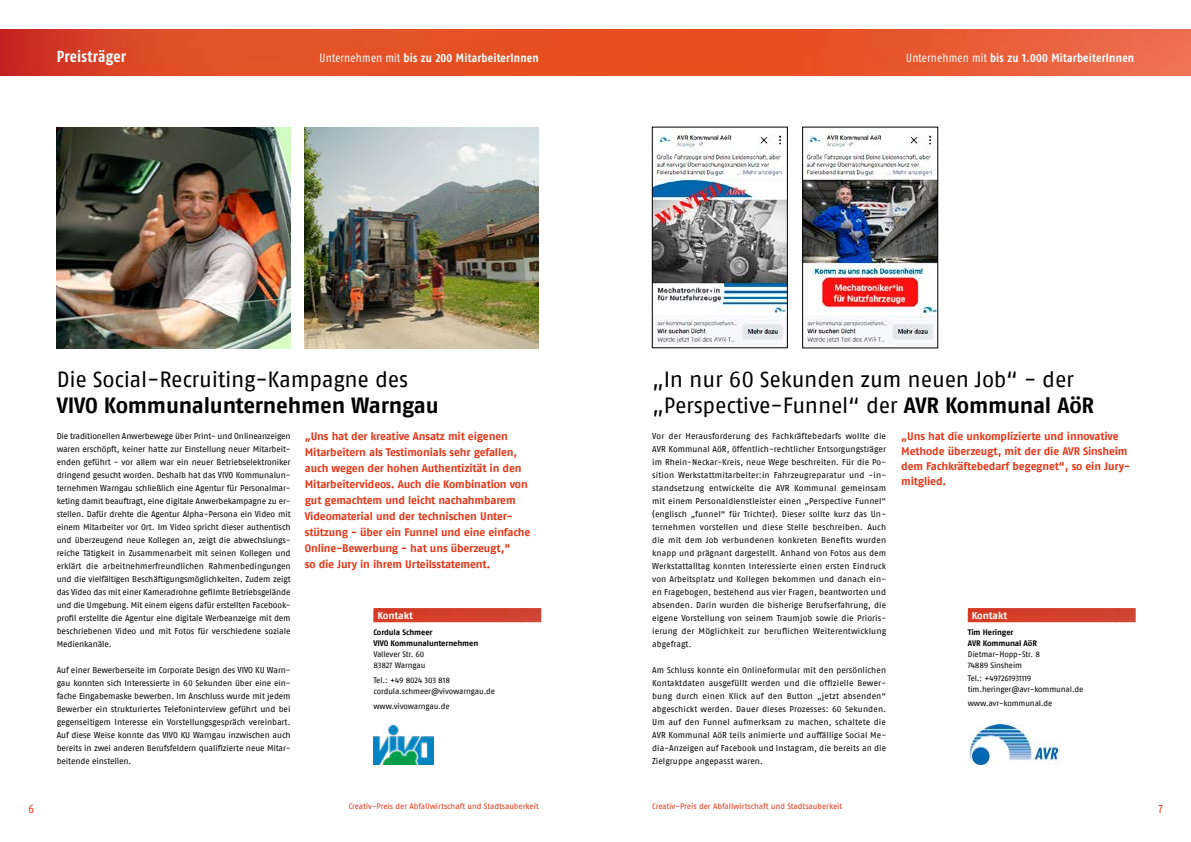
<style>
.page{position:relative;width:1191px;height:842px;background:#fff}
.page>*{position:absolute;margin:0;border:0;box-sizing:border-box;transform-origin:0 0}
.t1{font:22px/26px "Fago No Regular Tf";letter-spacing:-.01em;color:#000}
.t2{font:700 22px "Fago No";letter-spacing:-.01em;color:#000}
.t3{font:700 16px "Fago Co Lf";letter-spacing:.015em;color:#fff}
.t4{font:700 12px "Fago Co Lf";letter-spacing:.02em;color:#fff}
.t5{font:12px "Fago Co Lf";color:#e43617}
.t6{font:11px/16px "Fago No Bold Tf";letter-spacing:-.01em;color:#e43617}
.t7{font:700 10px "Fago No";letter-spacing:-.005em;color:#fff}
.t8{font:8.5px/13px "Fago No Regular LF";letter-spacing:-.005em;color:#000;text-align:justify}
.t9{font:8px/11px "Fago No Regular LF";letter-spacing:-.015em;color:#000}
.t10{font:8px "Fago No Regular Tf";color:#e43617}
.t11{font:700 8px/11px "Fago No";letter-spacing:-.01em;color:#000}
.s1{font-weight:400}
.s2{font-family:"Fago No";font-weight:700}
</style>
<div class="page">
<img style="left:0;top:30px;width:899px;height:45px">
<img style="left:899px;top:30px;width:292px;height:45px">
<img style="left:305px;top:127px;width:234px;height:221px">
<img style="left:57px;top:127px;width:234px;height:221px">
<img style="left:373px;top:725px;width:60px;height:39px">
<img style="left:804px;top:129px;width:132px;height:214px">
<div style="left:802px;top:127px;width:136px;height:221px;border:1px solid #000"></div>
<img style="left:654px;top:129px;width:131px;height:214px">
<div style="left:652px;top:127px;width:135px;height:221px;border:1px solid #000"></div>
<img style="left:968px;top:725px;width:91px;height:39px">
<img style="left:523px;top:608px;width:18px;height:14px">
<img style="left:373px;top:608px;width:150px;height:14px">
<img style="left:1117px;top:608px;width:18px;height:14px">
<img style="left:967px;top:608px;width:150px;height:14px">
<h2 class="t3" style="left:57px;top:47px;width:71px">Preisträger</h2>
<h3 class="t4" style="left:320px;top:51px;width:221px"><span class="s1">Unternehmen mit</span> bis zu 200 MitarbeiterInnen</h3>
<h3 class="t4" style="left:906px;top:51px;width:230px"><span class="s1">Unternehmen mit</span> bis zu 1.000 MitarbeiterInnen</h3>
<h1 class="t1" style="left:57px;top:366px;width:353px">Die Social-Recruiting-Kampagne des</h1>
<h1 class="t2" style="left:57px;top:392px;width:383px">VIVO Kommunalunternehmen Warngau</h1>
<p class="t8" style="left:57px;top:429px;width:235px">Die traditionellen Anwerbewege über Print- und Onlineanzeigen waren erschöpft, keiner hatte zur Einstellung neuer Mitarbeit&shy;enden geführt - vor allem war ein neuer Betriebselektroniker dringend gesucht worden. Deshalb hat das VIVO Kommunalun&shy;ternehmen Warngau schließlich eine Agentur für Personalmar&shy;keting damit beauftragt, eine digitale Anwerbekampagne zu er&shy;stellen. Dafür drehte die Agentur Alpha-Persona ein Video mit einem Mitarbeiter vor Ort. Im Video spricht dieser authentisch und überzeugend neue Kollegen an, zeigt die abwechslungs&shy;reiche Tätigkeit in Zusammenarbeit mit seinen Kollegen und erklärt die arbeitnehmerfreundlichen Rahmenbedingungen und die vielfältigen Beschäftigungsmöglichkeiten. Zudem zeigt das Video das mit einer Kameradrohne gefilmte Betriebsgelände und die Umgebung. Mit einem eigens dafür erstellten Facebook&shy;profil erstellte die Agentur eine digitale Werbeanzeige mit dem beschriebenen Video und mit Fotos für verschiedene soziale Medienkanäle.</p>
<p class="t8" style="left:57px;top:663px;width:235px">Auf einer Bewerberseite im Corporate Design des VIVO KU Warn&shy;gau konnten sich Interessierte in 60 Sekunden über eine ein&shy;fache Eingabemaske bewerben. Im Anschluss wurde mit jedem Bewerber ein strukturiertes Telefoninterview geführt und bei gegenseitigem Interesse ein Vorstellungsgespräch vereinbart.<br>Auf diese Weise konnte das VIVO KU Warngau inzwischen auch bereits in zwei anderen Berufsfeldern qualifizierte neue Mitar&shy;beitende einstellen.</p>
<h1 class="t1" style="left:652px;top:366px;width:443px">„In nur 60 Sekunden zum neuen Job“ - der „Perspective-Funnel“ der <span class="s2">AVR Kommunal AöR</span></h1>
<p class="t8" style="left:652px;top:429px;width:235px">Vor der Herausforderung des Fachkräftebedarfs wollte die AVR Kommunal AöR, öffentlich-rechtlicher Entsorgungsträger im Rhein-Neckar-Kreis, neue Wege beschreiten. Für die Po&shy;sition Werkstattmitarbeiter:in Fahrzeugreparatur und -in&shy;standsetzung entwickelte die AVR Kommunal gemeinsam mit einem Personaldienstleister einen „Perspective Funnel“ (englisch „funnel“ für Trichter). Dieser sollte kurz das Un&shy;ternehmen vorstellen und diese Stelle beschreiben. Auch die mit dem Job verbundenen konkreten Benefits wurden knapp und prägnant dargestellt. Anhand von Fotos aus dem Werkstattalltag konnten Interessierte einen ersten Eindruck von Arbeitsplatz und Kollegen bekommen und danach ein&shy;en Fragebogen, bestehend aus vier Fragen, beantworten und absenden. Darin wurden die bisherige Berufserfahrung, die eigene Vorstellung von seinem Traumjob sowie die Prioris&shy;ierung der Möglichkeit zur beruflichen Weiterentwicklung abgefragt.</p>
<p class="t8" style="left:652px;top:663px;width:235px">Am Schluss konnte ein Onlineformular mit den persönlichen Kontaktdaten ausgefüllt werden und die offizielle Bewer&shy;bung durch einen Klick auf den Button „jetzt absenden“ abgeschickt werden. Dauer dieses Prozesses: 60 Sekunden.<br>Um auf den Funnel aufmerksam zu machen, schaltete die AVR Kommunal AöR teils animierte und auffällige Social Me&shy;dia-Anzeigen auf Facebook und Instagram, die bereits an die Zielgruppe angepasst waren.</p>
<p class="t6" style="left:305px;top:428px;width:227px">„Uns hat der kreative Ansatz mit eigenen Mitarbeitern als Testimonials sehr gefallen, auch wegen der hohen Authentizität in den Mitarbeitervideos. Auch die Kombination von gut gemachtem und leicht nachahmbarem Videomaterial und der technischen Unter&shy;stützung - über ein Funnel und eine einfache Online-Bewerbung - hat uns überzeugt,“<br>so die Jury in ihrem Urteilsstatement.</p>
<p class="t6" style="left:901px;top:428px;width:230px;line-height:15px">„Uns hat die unkomplizierte und innovative Methode überzeugt, mit der die AVR Sinsheim dem Fachkräftebedarf begegnet“, so ein Jury&shy;mitglied.</p>
<p class="t7" style="left:377px;top:609px;width:37px">Kontakt</p>
<p class="t7" style="left:971px;top:609px;width:37px">Kontakt</p>
<p class="t11" style="left:967px;top:626px;width:71px">Tim Heringer<br>AVR Kommunal AöR</p>
<p class="t9" style="left:967px;top:648px;width:74px">Dietmar-Hopp-Str. 8<br>74889 Sinsheim</p>
<p class="t9" style="left:967px;top:673px;width:117px">Tel.: +497261931119 tim.heringer@avr-kommunal.de</p>
<p class="t9" style="left:967px;top:698px;width:86px">www.avr-kommunal.de</p>
<p class="t11" style="left:373px;top:626px;width:106px">Cordula Schmeer<br>VIVO Kommunalunternehmen</p>
<p class="t9" style="left:373px;top:648px;width:54px">Vallever Str. 60<br>83827 Warngau</p>
<p class="t9" style="left:373px;top:674px;width:123px">Tel.: +49 8024 303 818 cordula.schmeer@vivowarngau.de</p>
<p class="t9" style="left:373px;top:701px;width:78px">www.vivowarngau.de</p>
<p class="t10" style="left:349px;top:801px;width:192px">Creativ-Preis der Abfallwirtschaft und Stadtsauberkeit</p>
<p class="t10" style="left:652px;top:801px;width:192px">Creativ-Preis der Abfallwirtschaft und Stadtsauberkeit</p>
<h3 class="t5" style="left:28px;top:802px;width:7px">6</h3>
<h3 class="t5" style="left:1158px;top:802px;width:5px">7</h3>
</div>
